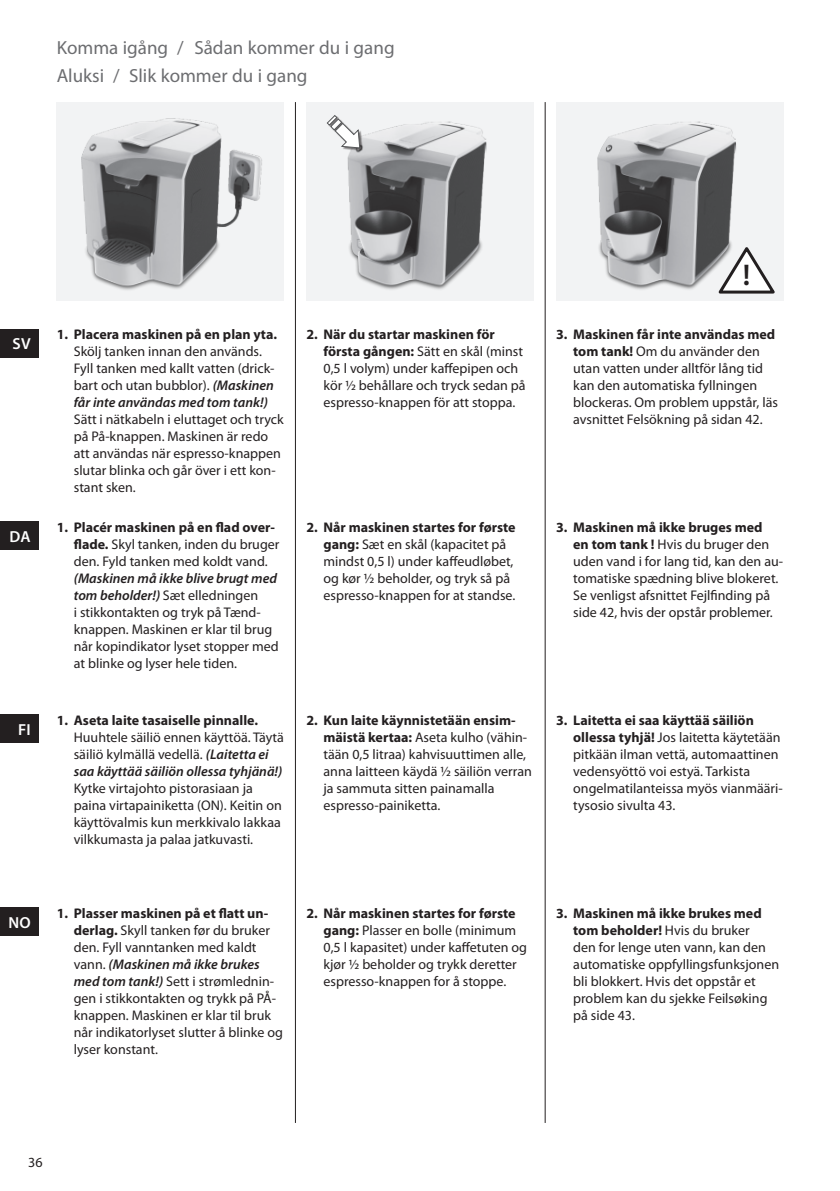
<style>
.page{position:relative;width:840px;height:1191px;background:#fff}
.page>*{position:absolute;margin:0;border:0;box-sizing:border-box;transform-origin:0 0}
.t1{font:600 30px "Myriad Pro";color:#231f20}
.t2{font:19px/28.4px "Myriad Pro";color:#6c6d70}
.t3{font:600 16px "Myriad Pro";color:#fff}
.t4{font:14px/17px "Myriad Pro";color:#231f20}
.t5{font:700 14px "Myriad Pro";color:#231f20}
.s1{font-weight:600;font-style:italic}
.s2{font-weight:700}
</style>
<div class="page">
<hr style="left:295px;top:102px;width:1px;height:1021px;background:#231f20">
<hr style="left:544px;top:102px;width:1px;height:1021px;background:#231f20">
<div style="left:556px;top:102px;width:226px;height:198px;background:#f2f3f4"></div>
<div style="left:306px;top:102px;width:227px;height:198px;background:#f2f3f4"></div>
<div style="left:57px;top:102px;width:226px;height:198px;background:#f2f3f4"></div>
<img style="left:81px;top:118px;width:181px;height:172px">
<img style="left:347px;top:121px;width:140px;height:169px">
<img style="left:597px;top:121px;width:139px;height:169px">
<div style="left:327px;top:116px;width:35px;height:35px;background:#231f20;opacity:.6"></div>
<svg style="left:326px;top:115px;width:34px;height:34px"></svg>
<svg style="left:715px;top:243px;width:60px;height:51px"></svg>
<div style="left:0;top:329px;width:38px;height:28px;background:#231f20"></div>
<div style="left:0;top:522px;width:38px;height:28px;background:#231f20"></div>
<div style="left:0;top:714px;width:38px;height:29px;background:#231f20"></div>
<div style="left:0;top:907px;width:38px;height:28px;background:#231f20"></div>
<h2 class="t2" style="left:57px;top:33px;width:339px">Komma igång / Sådan kommer du i gang<br>Aluksi / Slik kommer du i gang</h2>
<p class="t3" style="left:12px;top:333px;width:20px">sV</p>
<p class="t3" style="left:10px;top:526px;width:23px">DA</p>
<p class="t3" style="left:18px;top:719px;width:12px">fi</p>
<p class="t3" style="left:8px;top:912px;width:24px">nO</p>
<p class="t5" style="left:57px;top:325px;width:222px">1. Placera maskinen på en plan yta.</p>
<p class="t4" style="left:74px;top:343px;width:202px">Skölj tanken innan den används.<br>Fyll tanken med kallt vatten (drick&shy;bart och utan bubblor). <span class="s1">(Maskinen får inte användas med tom tank!)</span></p>
<p class="t4" style="left:74px;top:411px;width:211px">Sätt i nätkabeln i eluttaget och tryck på På-knappen. Maskinen är redo att användas när espresso-knappen slutar blinka och går över i ett kon&shy;stant sken.</p>
<p class="t4" style="left:74px;top:519px;width:207px;text-indent:-17px"><span class="s2">1. Placér maskinen på en flad over&shy;flade.</span> Skyl tanken, inden du bruger den. Fyld tanken med koldt vand.</p>
<p class="t4" style="left:74px;top:570px;width:206px"><span class="s1">(Maskinen må ikke blive brugt med tom beholder!)</span> Sæt elledningen<br>i stikkontakten og tryk på Tænd&shy;knappen. Maskinen er klar til brug når kopindikator lyset stopper med at blinke og lyser hele tiden.</p>
<p class="t5" style="left:57px;top:711px;width:203px">1. Aseta laite tasaiselle pinnalle.</p>
<p class="t4" style="left:74px;top:728px;width:211px">Huuhtele säiliö ennen käyttöä. Täytä säiliö kylmällä vedellä. <span class="s1">(Laitetta ei saa käyttää säiliön ollessa tyhjänä!)</span></p>
<p class="t4" style="left:74px;top:779px;width:209px">Kytke virtajohto pistorasiaan ja paina virtapainiketta (ON). Keitin on käyttövalmis kun merkkivalo lakkaa vilkkumasta ja palaa jatkuvasti.</p>
<p class="t4" style="left:323px;top:326px;width:203px;text-indent:-17px"><span class="s2">2. När du startar maskinen för första gången:</span> Sätt en skål (minst<br>0,5 l volym) under kaffepipen och kör ½ behållare och tryck sedan på espresso-knappen för att stoppa.</p>
<p class="t4" style="left:323px;top:519px;width:193px;text-indent:-17px"><span class="s2">2. Når maskinen startes for første gang:</span> Sæt en skål (kapacitet på mindst 0,5 l) under kaffeudløbet, og kør ½ beholder, og tryk så på espresso-knappen for at standse.</p>
<p class="t4" style="left:323px;top:711px;width:210px;text-indent:-17px"><span class="s2">2. Kun laite käynnistetään ensim&shy;mäistä kertaa:</span> Aseta kulho (vähin&shy;tään 0,5 litraa) kahvisuuttimen alle, anna laitteen käydä ½ säiliön verran ja sammuta sitten painamalla espresso-painiketta.</p>
<p class="t4" style="left:74px;top:904px;width:211px;text-indent:-17px"><span class="s2">1. Plasser maskinen på et flatt un&shy;derlag.</span> Skyll tanken før du bruker den. Fyll vanntanken med kaldt vann. <span class="s1">(Maskinen må ikke brukes med tom tank!)</span> Sett i strømlednin&shy;gen i stikkontakten og trykk på PÅ&shy;knappen. Maskinen er klar til bruk når indikatorlyset slutter å blinke og lyser konstant.</p>
<p class="t4" style="left:323px;top:904px;width:205px;text-indent:-17px"><span class="s2">2. Når maskinen startes for første gang:</span> Plasser en bolle (minimum 0,5 l kapasitet) under kaffetuten og kjør ½ beholder og trykk deretter espresso-knappen for å stoppe.</p>
<h1 class="t1" style="left:742px;top:256px;width:9px">!</h1>
<p class="t4" style="left:573px;top:326px;width:206px;text-indent:-17px"><span class="s2">3. Maskinen får inte användas med tom tank!</span> Om du använder den utan vatten under alltför lång tid kan den automatiska fyllningen blockeras. Om problem uppstår, läs avsnittet Felsökning på sidan 42.</p>
<p class="t4" style="left:573px;top:519px;width:211px;text-indent:-17px"><span class="s2">3. Maskinen må ikke bruges med<br>en tom tank !</span> Hvis du bruger den uden vand i for lang tid, kan den au&shy;tomatiske spædning blive blokeret.<br>Se venligst afsnittet Fejlfinding på side 42, hvis der opstår problemer.</p>
<p class="t4" style="left:573px;top:711px;width:211px;text-indent:-17px"><span class="s2">3. Laitetta ei saa käyttää säiliön ollessa tyhjä!</span> Jos laitetta käytetään pitkään ilman vettä, automaattinen vedensyöttö voi estyä. Tarkista ongelmatilanteissa myös vianmääri&shy;tysosio sivulta 43.</p>
<p class="t4" style="left:573px;top:904px;width:207px;text-indent:-17px"><span class="s2">3. Maskinen må ikke brukes med tom beholder!</span> Hvis du bruker<br>den for lenge uten vann, kan den automatiske oppfyllingsfunksjonen bli blokkert. Hvis det oppstår et problem kan du sjekke Feilsøking på side 43.</p>
<p class="t4" style="left:28px;top:1154px;width:16px">36</p>
</div>
